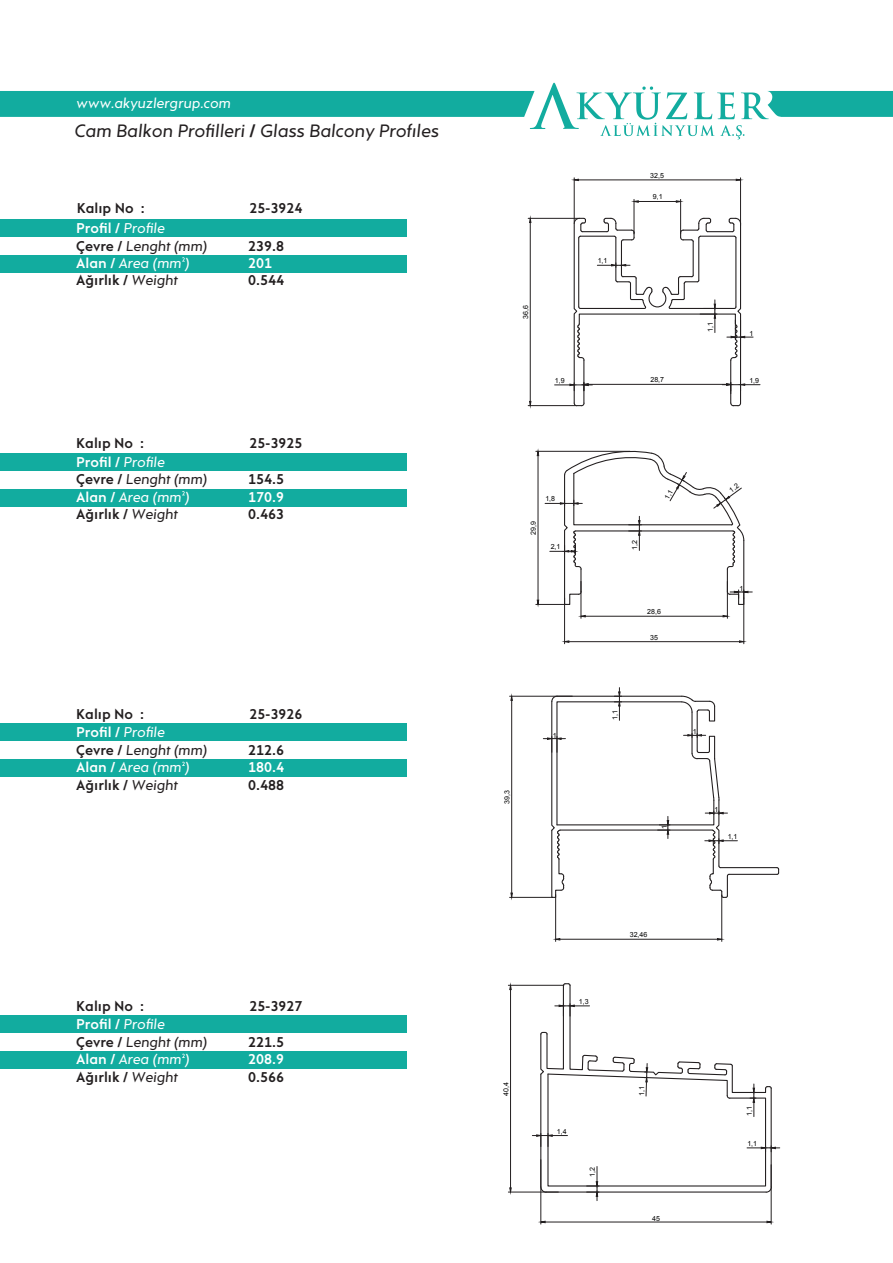
<style>
.page{position:relative;width:893px;height:1263px;background:#fff}
.page>*{position:absolute;margin:0;border:0;box-sizing:border-box;transform-origin:0 0}
.t1{font:italic 18.3px "Rams";color:#231f20}
.t2{font:italic 14.55px/17.4px "Rams";color:#231f20}
.t3{font:700 14.55px "Rams";color:#231f20}
.t4{font:italic 14.55px "Rams";color:#fff}
.t5{font:700 14.55px "Rams";color:#fff}
.t6{font:7.05px "Arial";color:#000001}
.s1{font-weight:700;font-style:normal}
.s2{font-weight:700;font-style:normal;color:#fff}
.s3{color:#fff}
</style>
<div class="page">
<svg style="left:0;top:83px;width:893px;height:56px"></svg>
<div style="left:0;top:219px;width:406px;height:17px;background:#12ac9f"></div>
<div style="left:0;top:255px;width:406px;height:17px;background:#12ac9f"></div>
<svg style="left:182px;top:257px;width:3px;height:5px"></svg>
<div style="left:0;top:453px;width:406px;height:17px;background:#12ac9f"></div>
<div style="left:0;top:489px;width:406px;height:17px;background:#12ac9f"></div>
<div style="left:0;top:724px;width:406px;height:17px;background:#12ac9f"></div>
<div style="left:0;top:759px;width:406px;height:17px;background:#12ac9f"></div>
<div style="left:0;top:1016px;width:406px;height:17px;background:#12ac9f"></div>
<div style="left:0;top:1051px;width:406px;height:17px;background:#12ac9f"></div>
<hr style="left:634px;top:199px;width:1px;height:35px;background:#231f20">
<hr style="left:680px;top:199px;width:1px;height:35px;background:#231f20">
<hr style="left:638px;top:201px;width:38px;height:1px;background:#231f20">
<svg style="left:633px;top:200px;width:6px;height:3px"></svg>
<svg style="left:676px;top:200px;width:5px;height:3px"></svg>
<hr style="left:574px;top:178px;width:1px;height:44px;background:#231f20">
<hr style="left:740px;top:178px;width:1px;height:47px;background:#231f20">
<hr style="left:578px;top:179px;width:158px;height:1px;background:#231f20">
<svg style="left:573px;top:178px;width:6px;height:3px"></svg>
<svg style="left:735px;top:178px;width:5px;height:3px"></svg>
<hr style="left:528px;top:218px;width:50px;height:1px;background:#231f20">
<hr style="left:528px;top:405px;width:48px;height:1px;background:#231f20">
<hr style="left:530px;top:223px;width:1px;height:178px;background:#231f20">
<svg style="left:529px;top:218px;width:3px;height:5px"></svg>
<svg style="left:529px;top:401px;width:3px;height:5px"></svg>
<svg style="left:555px;top:217px;width:205px;height:190px"></svg>
<hr style="left:727px;top:581px;width:1px;height:37px;background:#231f20">
<hr style="left:580px;top:581px;width:1px;height:37px;background:#231f20">
<hr style="left:585px;top:616px;width:138px;height:1px;background:#231f20">
<svg style="left:722px;top:615px;width:6px;height:3px"></svg>
<svg style="left:580px;top:615px;width:6px;height:3px"></svg>
<hr style="left:564px;top:598px;width:1px;height:46px;background:#231f20">
<hr style="left:743px;top:598px;width:1px;height:46px;background:#231f20">
<hr style="left:569px;top:641px;width:170px;height:1px;background:#231f20">
<svg style="left:564px;top:640px;width:6px;height:3px"></svg>
<svg style="left:739px;top:640px;width:5px;height:3px"></svg>
<hr style="left:536px;top:604px;width:30px;height:1px;background:#231f20">
<hr style="left:536px;top:451px;width:94px;height:1px;background:#231f20">
<hr style="left:538px;top:456px;width:1px;height:144px;background:#231f20">
<svg style="left:536px;top:599px;width:3px;height:6px"></svg>
<hr style="left:510px;top:696px;width:62px;height:1px;background:#231f20">
<hr style="left:510px;top:897px;width:43px;height:1px;background:#231f20">
<hr style="left:511px;top:700px;width:1px;height:193px;background:#231f20">
<svg style="left:510px;top:695px;width:3px;height:6px"></svg>
<svg style="left:510px;top:892px;width:3px;height:6px"></svg>
<hr style="left:555px;top:894px;width:1px;height:47px;background:#231f20">
<hr style="left:721px;top:895px;width:1px;height:46px;background:#231f20">
<hr style="left:560px;top:939px;width:157px;height:1px;background:#231f20">
<svg style="left:555px;top:938px;width:6px;height:3px"></svg>
<svg style="left:717px;top:938px;width:5px;height:3px"></svg>
<hr style="left:729px;top:874px;width:48px;height:1px;background:#231f20">
<svg style="left:776px;top:867px;width:4px;height:8px"></svg>
<hr style="left:720px;top:867px;width:57px;height:1px;background:#231f20">
<svg style="left:543px;top:688px;width:194px;height:210px"></svg>
<hr style="left:540px;top:1160px;width:1px;height:64px;background:#231f20">
<hr style="left:771px;top:1165px;width:1px;height:59px;background:#231f20">
<hr style="left:545px;top:1221px;width:222px;height:1px;background:#231f20">
<svg style="left:540px;top:1220px;width:6px;height:3px"></svg>
<svg style="left:766px;top:1220px;width:6px;height:3px"></svg>
<hr style="left:508px;top:1191px;width:50px;height:1px;background:#231f20">
<hr style="left:508px;top:985px;width:56px;height:1px;background:#231f20">
<hr style="left:510px;top:989px;width:1px;height:199px;background:#231f20">
<svg style="left:509px;top:1187px;width:3px;height:6px"></svg>
<svg style="left:509px;top:984px;width:3px;height:6px"></svg>
<svg style="left:545px;top:450px;width:207px;height:155px"></svg>
<svg style="left:532px;top:983px;width:248px;height:217px"></svg>
<p class="t4" style="left:76px;top:94px;width:156px">www.akyuzlergrup.com</p>
<p class="t1" style="left:75px;top:120px;width:366px">Cam Balkon Profilleri <span class="s1">/</span> Glass Balcony Profıles</p>
<p class="t3" style="left:77px;top:200px;width:69px">Kalıp No :</p>
<p class="t3" style="left:249px;top:200px;width:54px">25-3924</p>
<p class="t2" style="left:76px;top:220px;width:132px"><span class="s2">Profil /</span> <span class="s3">Profile<br></span><span class="s1">Çevre /</span> Lenght (mm)<br><span class="s2">Alan /</span> <span class="s3">Area (mm )<br></span><span class="s1">Ağırlık /</span> Weight</p>
<p class="t3" style="left:248px;top:237px;width:37px">239.8</p>
<p class="t5" style="left:248px;top:254px;width:25px">201</p>
<p class="t3" style="left:248px;top:272px;width:37px">0.544</p>
<p class="t3" style="left:76px;top:434px;width:69px">Kalıp No :</p>
<p class="t3" style="left:249px;top:434px;width:54px">25-3925</p>
<p class="t2" style="left:76px;top:453px;width:132px"><span class="s2">Profil /</span> <span class="s3">Profile<br></span><span class="s1">Çevre /</span> Lenght (mm)<br><span class="s2">Alan /</span> <span class="s3">Area (mm )<br></span><span class="s1">Ağırlık /</span> Weight</p>
<p class="t3" style="left:248px;top:471px;width:37px">154.5</p>
<p class="t5" style="left:248px;top:488px;width:37px">170.9</p>
<p class="t3" style="left:248px;top:505px;width:37px">0.463</p>
<p class="t3" style="left:76px;top:705px;width:69px">Kalıp No :</p>
<p class="t3" style="left:249px;top:705px;width:54px">25-3926</p>
<p class="t2" style="left:76px;top:724px;width:132px"><span class="s2">Profil /</span> <span class="s3">Profile<br></span><span class="s1">Çevre /</span> Lenght (mm)<br><span class="s2">Alan /</span> <span class="s3">Area (mm )<br></span><span class="s1">Ağırlık /</span> Weight</p>
<p class="t3" style="left:248px;top:741px;width:37px">212.6</p>
<p class="t5" style="left:248px;top:758px;width:37px">180.4</p>
<p class="t3" style="left:248px;top:776px;width:37px">0.488</p>
<p class="t3" style="left:76px;top:997px;width:69px">Kalıp No :</p>
<p class="t3" style="left:249px;top:997px;width:54px">25-3927</p>
<p class="t2" style="left:76px;top:1016px;width:132px"><span class="s2">Profil /</span> <span class="s3">Profile<br></span><span class="s1">Çevre /</span> Lenght (mm)<br><span class="s2">Alan /</span> <span class="s3">Area (mm )<br></span><span class="s1">Ağırlık /</span> Weight</p>
<p class="t3" style="left:248px;top:1033px;width:37px">221.5</p>
<p class="t5" style="left:248px;top:1050px;width:37px">208.9</p>
<p class="t3" style="left:248px;top:1068px;width:37px">0.566</p>
<p class="t6" style="left:521px;top:319px;width:15px;rotate:-90deg">36,6</p>
<p class="t6" style="left:650px;top:171px;width:15px">32,5</p>
<p class="t6" style="left:598px;top:256px;width:11px">1,1</p>
<p class="t6" style="left:653px;top:192px;width:11px">9,1</p>
<p class="t6" style="left:706px;top:332px;width:11px;rotate:-90deg">1,1</p>
<p class="t6" style="left:749px;top:329px;width:5px">1</p>
<p class="t6" style="left:555px;top:376px;width:11px">1,9</p>
<p class="t6" style="left:650px;top:375px;width:15px">28,7</p>
<p class="t6" style="left:749px;top:375px;width:11px">1,9</p>
<p class="t6" style="left:529px;top:535px;width:15px;rotate:-90deg">29,9</p>
<p class="t6" style="left:545px;top:494px;width:11px">1,8</p>
<p class="t6" style="left:551px;top:542px;width:11px">2,1</p>
<p class="t6" style="left:502px;top:804px;width:15px;rotate:-90deg">39,3</p>
<p class="t6" style="left:553px;top:730px;width:5px">1</p>
<p class="t6" style="left:630px;top:550px;width:11px;rotate:-90deg">1,2</p>
<p class="t6" style="left:647px;top:607px;width:15px">28,6</p>
<p class="t6" style="left:650px;top:633px;width:9px">35</p>
<p class="t6" style="left:610px;top:720px;width:11px;rotate:-90deg">1,1</p>
<p class="t6" style="left:693px;top:727px;width:5px">1</p>
<p class="t6" style="left:739px;top:584px;width:5px">1</p>
<p class="t6" style="left:660px;top:829px;width:5px;rotate:-90deg">1</p>
<p class="t6" style="left:715px;top:805px;width:5px">1</p>
<p class="t6" style="left:728px;top:831px;width:11px">1,1</p>
<p class="t6" style="left:501px;top:1095px;width:15px;rotate:-90deg">40,4</p>
<p class="t6" style="left:579px;top:997px;width:11px">1,3</p>
<p class="t6" style="left:630px;top:930px;width:19px">32,46</p>
<p class="t6" style="left:557px;top:1126px;width:11px">1,4</p>
<p class="t6" style="left:588px;top:1177px;width:11px;rotate:-90deg">1,2</p>
<p class="t6" style="left:652px;top:1214px;width:9px">45</p>
<p class="t6" style="left:745px;top:1116px;width:11px;rotate:-90deg">1,1</p>
<p class="t6" style="left:747px;top:1139px;width:11px">1,1</p>
</div>
